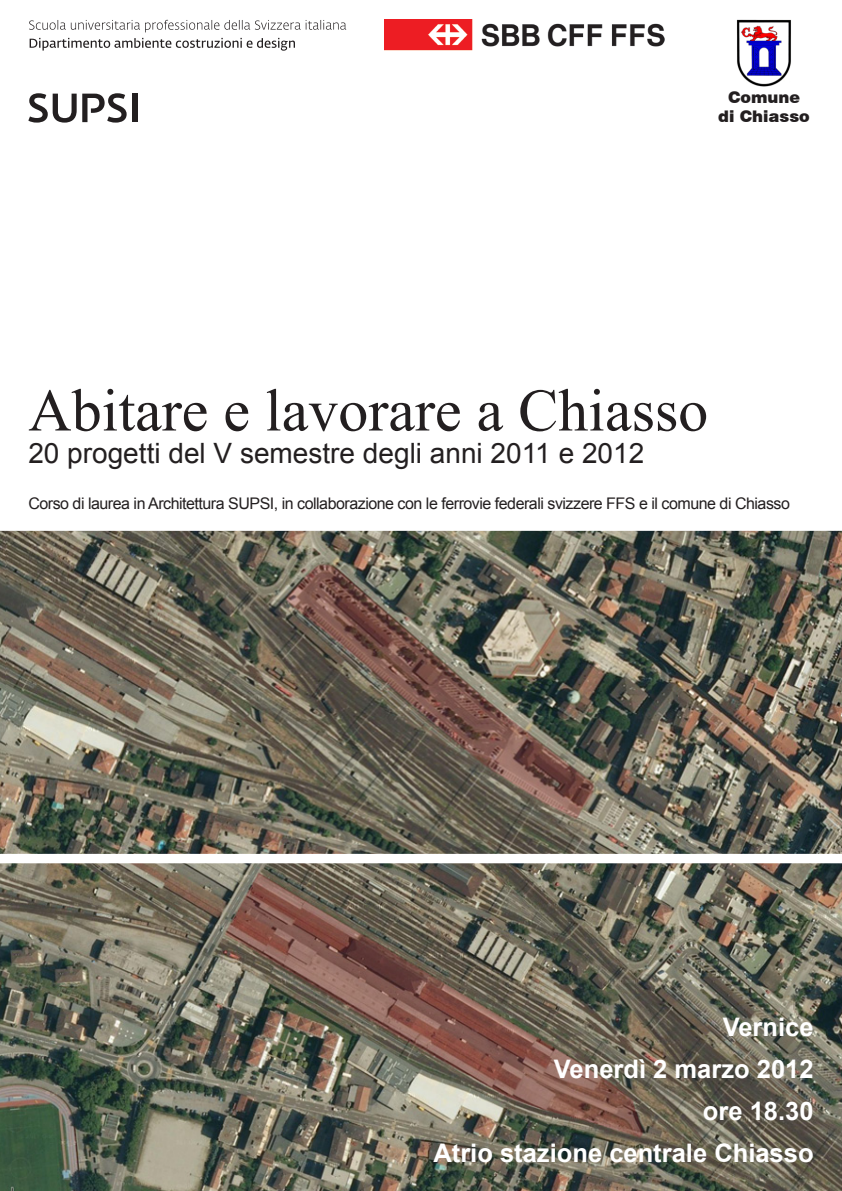
<style>
.page{position:relative;width:842px;height:1191px;background:#fff}
.page>*{position:absolute;margin:0;border:0;box-sizing:border-box;transform-origin:0 0}
.t1{font:60px "Times New Roman";color:#231f20}
.t2{font:28px "Arial";color:#231f20}
.t3{font:700 25.6px/42px "Arial";color:#fff;text-align:right}
.t4{font:16px "Arial";letter-spacing:-.03em;color:#231f20}
.t5{font:900 16px/19.2px "Swiss 721 BT";color:#231f20;text-align:center}
</style>
<div class="page">
<img style="left:0;top:531px;width:842px;height:323px">
<svg style="left:0;top:530px;width:842px;height:1px"></svg>
<img style="left:0;top:863px;width:842px;height:328px">
<img style="left:385px;top:20px;width:279px;height:31px">
<img style="left:737px;top:20px;width:54px;height:67px">
<div style="left:132px;top:94px;width:5px;height:28px;background:#231f20"></div>
<svg style="left:28px;top:93px;width:99px;height:30px"></svg>
<svg style="left:30px;top:38px;width:265px;height:13px"></svg>
<svg style="left:29px;top:20px;width:317px;height:12px"></svg>
<p class="t5" style="left:718px;top:87px;width:93px">Comune di Chiasso</p>
<h1 class="t1" style="left:28px;top:370px;width:681px">Abitare e lavorare a Chiasso</h1>
<h2 class="t2" style="left:28px;top:434px;width:617px">20 progetti del V semestre degli anni 2011 e 2012</h2>
<p class="t4" style="left:28px;top:493px;width:763px">Corso di laurea in Architettura SUPSI, in collaborazione con le ferrovie federali svizzere FFS e il comune di Chiasso</p>
<h3 class="t3" style="left:433px;top:1006px;width:382px">Vernice<br>Venerdì 2 marzo 2012<br>ore 18.30<br>Atrio stazione centrale Chiasso</h3>
</div>
